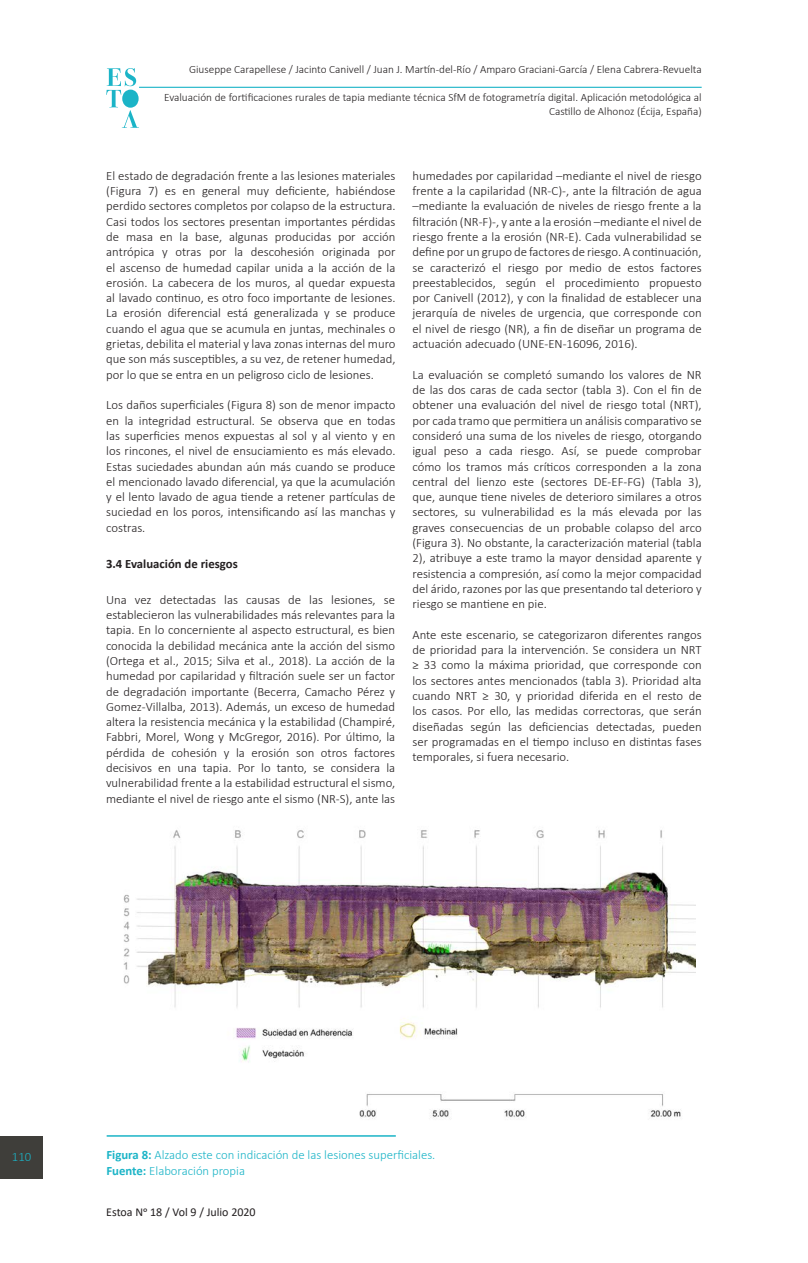
<style>
.page{position:relative;width:808px;height:1263px;background:#fff}
.page>*{position:absolute;margin:0;border:0;box-sizing:border-box;transform-origin:0 0}
.parrafo{font:300 12.75px/15.3px "Calibri";color:#231f20;text-align:justify}
.parrafo-2{font:300 12.75px "Calibri";color:#1bb4c7}
.subtitulo_2{font:700 12.75px "Calibri";color:#231f20}
.t1{font:12px "Calibri";color:#231f20}
.parrafo-3{font:300 11.25px/13.5px "Calibri";color:#231f20;text-align:right}
.s1{font-weight:700}
</style>
<div class="page">
<svg style="left:106px;top:68px;width:33px;height:60px"></svg>
<hr style="left:139px;top:87px;width:563px;height:1px;background:#1bb4c7">
<div style="left:0;top:1137px;width:43px;height:42px;background:#3f3e3a"></div>
<hr style="left:107px;top:1135px;width:289px;height:2px;background:#1bb4c7">
<img style="left:123px;top:830px;width:573px;height:289px">
<p class="parrafo-3" style="left:189px;top:62px;width:514px">Giuseppe Carapellese / Jacinto Canivell / Juan J. Martín-del-Río / Amparo Graciani-García / Elena Cabrera-Revuelta</p>
<p class="parrafo-3" style="left:164px;top:91px;width:539px">Evaluación de fortificaciones rurales de tapia mediante técnica SfM de fotogrametría digital. Aplicación metodológica al<br>Castillo de Alhonoz (Écija, España)</p>
<p class="parrafo" style="left:106px;top:168px;width:291px">El estado de degradación frente a las lesiones materiales (Figura 7) es en general muy deficiente, habiéndose perdido sectores completos por colapso de la estructura.<br>Casi todos los sectores presentan importantes pérdidas de masa en la base, algunas producidas por acción antrópica y otras por la descohesión originada por el ascenso de humedad capilar unida a la acción de la erosión. La cabecera de los muros, al quedar expuesta al lavado continuo, es otro foco importante de lesiones.<br>La erosión diferencial está generalizada y se produce cuando el agua que se acumula en juntas, mechinales o grietas, debilita el material y lava zonas internas del muro que son más susceptibles, a su vez, de retener humedad, por lo que se entra en un peligroso ciclo de lesiones.</p>
<p class="parrafo" style="left:106px;top:397px;width:291px">Los daños superficiales (Figura 8) son de menor impacto en la integridad estructural. Se observa que en todas las superficies menos expuestas al sol y al viento y en los rincones, el nivel de ensuciamiento es más elevado.<br>Estas suciedades abundan aún más cuando se produce el mencionado lavado diferencial, ya que la acumulación y el lento lavado de agua tiende a retener partículas de suciedad en los poros, intensificando así las manchas y costras.</p>
<p class="subtitulo_2" style="left:106px;top:554px;width:133px">3.4 Evaluación de riesgos</p>
<p class="parrafo" style="left:106px;top:592px;width:291px">Una vez detectadas las causas de las lesiones, se establecieron las vulnerabilidades más relevantes para la tapia. En lo concerniente al aspecto estructural, es bien conocida la debilidad mecánica ante la acción del sismo (Ortega et al., 2015; Silva et al., 2018). La acción de la humedad por capilaridad y filtración suele ser un factor de degradación importante (Becerra, Camacho Pérez y Gomez-Villalba, 2013). Además, un exceso de humedad altera la resistencia mecánica y la estabilidad (Champiré, Fabbri, Morel, Wong y McGregor, 2016). Por último, la pérdida de cohesión y la erosión son otros factores decisivos en una tapia. Por lo tanto, se considera la vulnerabilidad frente a la estabilidad estructural el sismo, mediante el nivel de riesgo ante el sismo (NR-S), ante las</p>
<p class="parrafo" style="left:412px;top:168px;width:291px">humedades por capilaridad –mediante el nivel de riesgo frente a la capilaridad (NR-C)-, ante la filtración de agua –mediante la evaluación de niveles de riesgo frente a la filtración (NR-F)-, y ante a la erosión –mediante el nivel de riesgo frente a la erosión (NR-E). Cada vulnerabilidad se define por un grupo de factores de riesgo. A continuación, se caracterizó el riesgo por medio de estos factores preestablecidos, según el procedimiento propuesto por Canivell (2012), y con la finalidad de establecer una jerarquía de niveles de urgencia, que corresponde con el nivel de riesgo (NR), a fin de diseñar un programa de actuación adecuado (UNE-EN-16096, 2016).</p>
<p class="parrafo" style="left:412px;top:367px;width:291px">La evaluación se completó sumando los valores de NR de las dos caras de cada sector (tabla 3). Con el fin de obtener una evaluación del nivel de riesgo total (NRT), por cada tramo que permitiera un análisis comparativo se consideró una suma de los niveles de riesgo, otorgando igual peso a cada riesgo. Así, se puede comprobar cómo los tramos más críticos corresponden a la zona central del lienzo este (sectores DE-EF-FG) (Tabla 3), que, aunque tiene niveles de deterioro similares a otros sectores, su vulnerabilidad es la más elevada por las graves consecuencias de un probable colapso del arco (Figura 3). No obstante, la caracterización material (tabla 2), atribuye a este tramo la mayor densidad aparente y resistencia a compresión, así como la mejor compacidad del árido, razones por las que presentando tal deterioro y riesgo se mantiene en pie.</p>
<p class="parrafo" style="left:412px;top:627px;width:291px">Ante este escenario, se categorizaron diferentes rangos de prioridad para la intervención. Se considera un NRT ≥ 33 como la máxima prioridad, que corresponde con los sectores antes mencionados (tabla 3). Prioridad alta cuando NRT ≥ 30, y prioridad diferida en el resto de los casos. Por ello, las medidas correctoras, que serán diseñadas según las deficiencias detectadas, pueden ser programadas en el tiempo incluso en distintas fases temporales, si fuera necesario.</p>
<p class="parrafo-2" style="left:12px;top:1148px;width:21px">110</p>
<p class="parrafo-2" style="left:106px;top:1147px;width:331px"><span class="s1">Figura 8:</span> Alzado este con indicación de las lesiones superficiales.</p>
<p class="parrafo-2" style="left:106px;top:1162px;width:140px"><span class="s1">Fuente:</span> Elaboración propia</p>
<p class="t1" style="left:106px;top:1203px;width:151px">Estoa No 18 / Vol 9 / Julio 2020</p>
</div>
